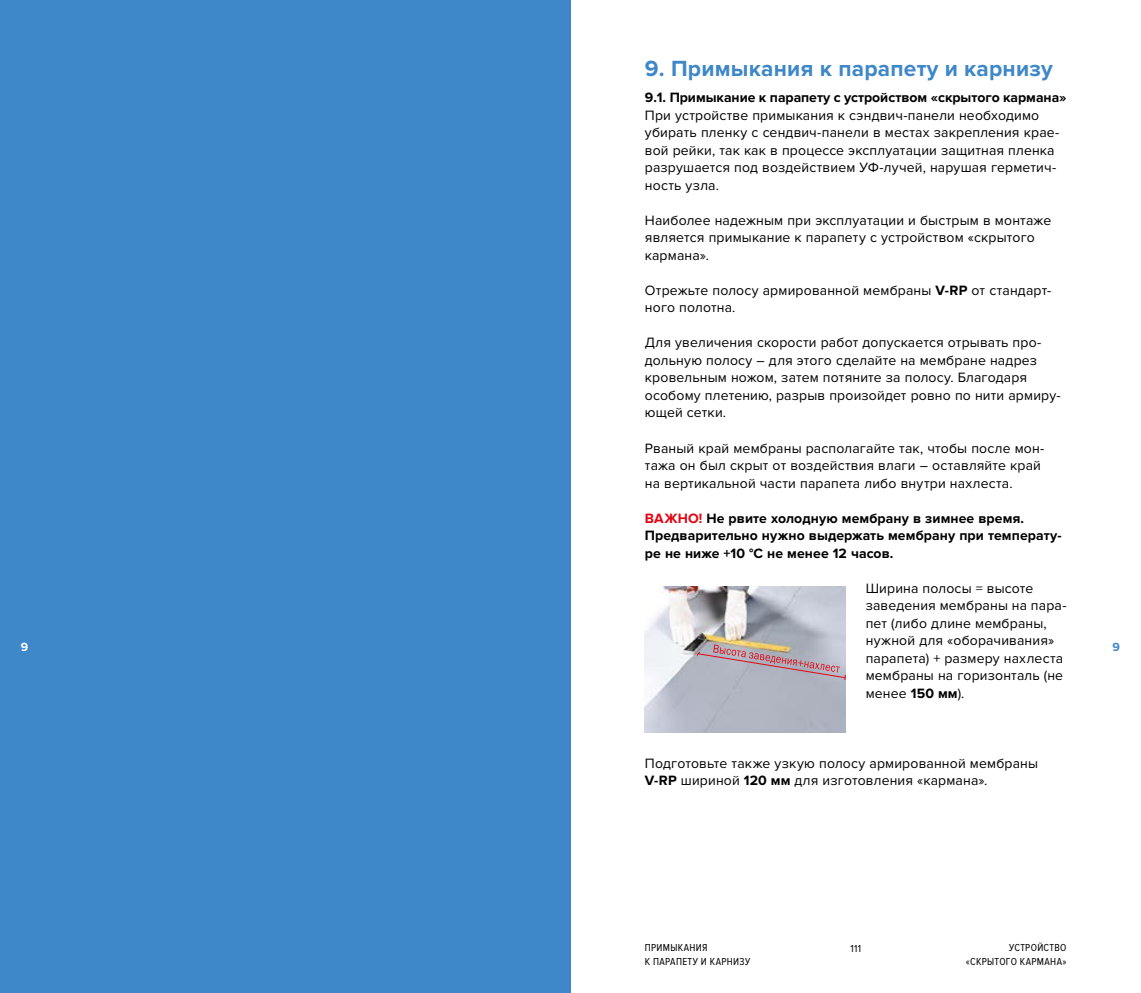
<style>
.page{position:relative;width:1141px;height:993px;background:#fff}
.page>*{position:absolute;margin:0;border:0;box-sizing:border-box;transform-origin:0 0}
.t1{font:700 22.75px "Proxima Nova";letter-spacing:.01em;color:#3e87c8}
.t2{font:14px/17.5px "Proxima Nova";letter-spacing:.01em;color:#000}
.t3{font:700 14px/17.5px "Proxima Nova";letter-spacing:.005em;color:#000}
.t4{font:700 12.25px "Proxima Nova A";color:#fff}
.t5{font:700 12.25px "Proxima Nova A";color:#3e87c8}
.t6{font:10.5px/14px "Proxima Nova Cond";letter-spacing:.03em;color:#000}
.s1{font-weight:700}
.s2{color:#e30613}
</style>
<div class="page">
<div style="left:0;top:0;width:570px;height:992px;background:#3e87c8"></div>
<img style="left:645px;top:586px;width:201px;height:146px">
<svg style="left:696px;top:644px;width:150px;height:36px;background:#b7a7ae"></svg>
<h1 class="t1" style="left:645px;top:55px;width:409px">9. Примыкания к парапету и карнизу</h1>
<p class="t3" style="left:645px;top:89px;width:423px">9.1. Примыкание к парапету с устройством «скрытого кармана»</p>
<p class="t2" style="left:645px;top:106px;width:416px">При устройстве примыкания к сэндвич-панели необходимо убирать пленку с сендвич-панели в местах закрепления крае&shy;вой рейки, так как в процессе эксплуатации защитная пленка разрушается под воздействием УФ-лучей, нарушая герметич&shy;ность узла.</p>
<p class="t2" style="left:645px;top:211px;width:408px">Наиболее надежным при эксплуатации и быстрым в монтаже является примыкание к парапету с устройством «скрытого кармана».</p>
<p class="t2" style="left:645px;top:281px;width:408px">Отрежьте полосу армированной мембраны <span class="s1">V-RP</span> от стандарт&shy;ного полотна.</p>
<p class="t2" style="left:645px;top:334px;width:417px">Для увеличения скорости работ допускается отрывать про&shy;дольную полосу – для этого сделайте на мембране надрез кровельным ножом, затем потяните за полосу. Благодаря особому плетению, разрыв произойдет ровно по нити армиру&shy;ющей сетки.</p>
<p class="t2" style="left:645px;top:439px;width:401px">Рваный край мембраны располагайте так, чтобы после мон&shy;тажа он был скрыт от воздействия влаги – оставляйте край на вертикальной части парапета либо внутри нахлеста.</p>
<p class="t3" style="left:645px;top:509px;width:418px"><span class="s2">ВАЖНО!</span> Не рвите холодную мембрану в зимнее время.<br>Предварительно нужно выдержать мембрану при температу&shy;ре не ниже +10 °С не менее 12 часов.</p>
<p class="t2" style="left:866px;top:579px;width:202px">Ширина полосы = высоте заведения мембраны на пара&shy;пет (либо длине мембраны, нужной для «оборачивания» парапета) + размеру нахлеста мембраны на горизонталь (не менее <span class="s1">150 мм</span>).</p>
<p class="t4" style="left:21px;top:639px;width:9px">9</p>
<p class="t5" style="left:1113px;top:639px;width:9px">9</p>
<p class="t2" style="left:645px;top:754px;width:395px">Подготовьте также узкую полосу армированной мембраны<br><span class="s1">V-RP</span> шириной <span class="s1">120 мм</span> для изготовления «кармана».</p>
<p class="t6" style="left:645px;top:940px;width:107px">ПРИМЫКАНИЯ<br>К ПАРАПЕТУ И КАРНИЗУ</p>
<p class="t6" style="left:966px;top:940px;width:102px;text-align:right">УСТРОЙСТВО «СКРЫТОГО КАРМАНА»</p>
<p class="t6" style="left:850px;top:941px;width:12px">111</p>
</div>
